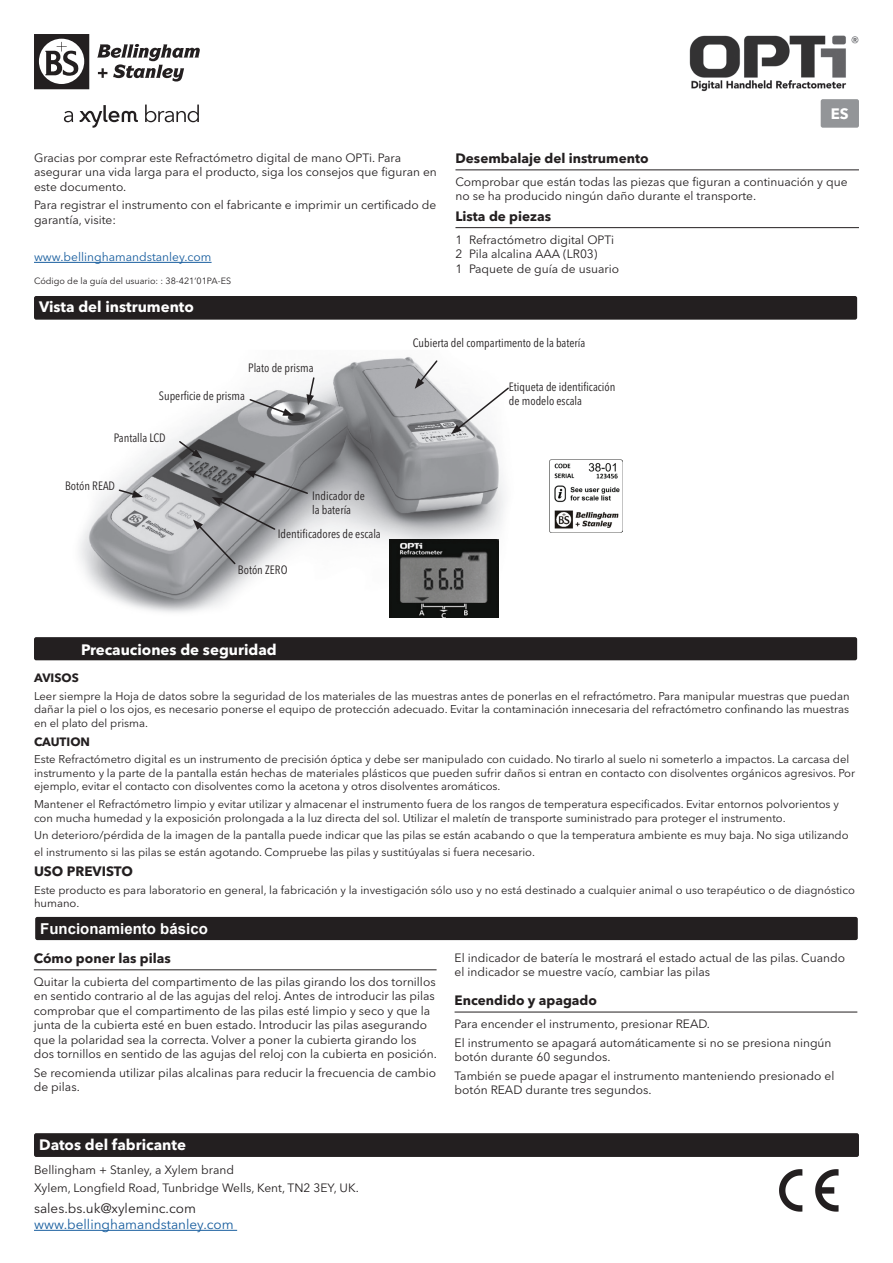
<style>
.page{position:relative;width:893px;height:1263px;background:#fff}
.page>*{position:absolute;margin:0;border:0;box-sizing:border-box;transform-origin:0 0}
.t1{font:700 15px "Avenir Next LT Pro";color:#fff}
.t2{font:700 15px "Arial";color:#fff}
.t3{font:700 13.5px "Avenir Next LT Pro";color:#231f20}
.t4{font:13.5px "Avenir Next LT Pro";color:#175d9e}
.t5{font:13.5px "Avenir Next LT Pro";color:#231f20}
.t6{font:12px/14.4px "Avenir Next LT Pro";color:#231f20}
.t7{font:condensed 12px/14.4px "Avenir Next LT Pro";color:#231f20}
.t8{font:12px "Avenir Next LT Pro";color:#175d9e}
.t9{font:700 12px "Avenir Next LT Pro";color:#231f20}
.t10{font:11.25px/13.5px "Avenir Next LT Pro";color:#231f20}
.t11{font:9px "Avenir Next LT Pro";color:#231f20}
</style>
<div class="page">
<img style="left:79px;top:356px;width:426px;height:262px">
<div style="left:34px;top:296px;width:823px;height:24px;background:#231f20;border-radius:2px"></div>
<div style="left:34px;top:637px;width:823px;height:23px;background:#231f20;border-radius:2px"></div>
<hr style="left:34px;top:262px;width:178px;height:1px;background:#175d9e">
<hr style="left:455px;top:169px;width:404px;height:1px;background:#231f20">
<hr style="left:455px;top:227px;width:404px;height:1px;background:#231f20">
<svg style="left:306px;top:376px;width:10px;height:29px"></svg>
<svg style="left:248px;top:398px;width:46px;height:18px"></svg>
<svg style="left:178px;top:440px;width:24px;height:18px"></svg>
<svg style="left:118px;top:488px;width:25px;height:10px"></svg>
<svg style="left:193px;top:471px;width:116px;height:95px;background:#a1a2a5"></svg>
<svg style="left:451px;top:386px;width:58px;height:48px"></svg>
<svg style="left:415px;top:359px;width:24px;height:30px"></svg>
<svg style="left:34px;top:34px;width:55px;height:55px"></svg>
<svg style="left:97px;top:44px;width:103px;height:38px"></svg>
<svg style="left:64px;top:111px;width:9px;height:11px"></svg>
<svg style="left:145px;top:105px;width:54px;height:17px"></svg>
<svg style="left:80px;top:105px;width:58px;height:23px"></svg>
<img style="left:689px;top:35px;width:170px;height:57px">
<div style="left:35px;top:917px;width:823px;height:23px;background:#231f20;border-radius:2px"></div>
<hr style="left:34px;top:969px;width:403px;height:1px;background:#231f20">
<hr style="left:455px;top:1012px;width:402px;height:1px;background:#231f20">
<img style="left:549px;top:459px;width:73px;height:73px">
<img style="left:390px;top:540px;width:108px;height:78px">
<div style="left:34px;top:1133px;width:825px;height:24px;background:#231f20;border-radius:2px"></div>
<hr style="left:34px;top:1230px;width:203px;height:1px;background:#175d9e">
<svg style="left:779px;top:1169px;width:23px;height:43px"></svg>
<svg style="left:815px;top:1169px;width:23px;height:43px"></svg>
<svg style="left:821px;top:99px;width:38px;height:29px"></svg>
<div style="left:832px;top:108px;width:16px;height:11px;background:#939598"></div>
<p class="t6" style="left:34px;top:151px;width:404px">Gracias por comprar este Refractómetro digital de mano OPTi. Para asegurar una vida larga para el producto, siga los consejos que figuran en este documento.</p>
<p class="t6" style="left:34px;top:198px;width:404px">Para registrar el instrumento con el fabricante e imprimir un certificado de garantía, visite:</p>
<p class="t8" style="left:34px;top:250px;width:179px">www.bellinghamandstanley.com</p>
<p class="t11" style="left:34px;top:275px;width:199px">Código de la guía del usuario: : 38-421’01PA-ES</p>
<h1 class="t1" style="left:39px;top:298px;width:156px">Vista del instrumento</h1>
<h1 class="t1" style="left:831px;top:105px;width:19px">ES</h1>
<p class="t3" style="left:455px;top:150px;width:195px">Desembalaje del instrumento</p>
<p class="t6" style="left:455px;top:175px;width:394px">Comprobar que están todas las piezas que figuran a continuación y que no se ha producido ningún daño durante el transporte.</p>
<p class="t3" style="left:455px;top:208px;width:97px">Lista de piezas</p>
<p class="t6" style="left:455px;top:232px;width:165px">1 Refractómetro digital OPTi<br>2 Pila alcalina AAA (LR03)<br>1 Paquete de guía de usuario</p>
<p class="t7" style="left:248px;top:361px;width:67px">Plato de prisma</p>
<p class="t7" style="left:159px;top:389px;width:88px">Superficie de prisma</p>
<p class="t7" style="left:114px;top:430px;width:53px">Pantalla LCD</p>
<p class="t7" style="left:65px;top:479px;width:52px">Botón READ</p>
<p class="t7" style="left:312px;top:488px;width:54px">Indicador de la batería</p>
<p class="t7" style="left:278px;top:527px;width:104px">Identificadores de escala</p>
<p class="t7" style="left:238px;top:563px;width:51px">Botón ZERO</p>
<h1 class="t1" style="left:81px;top:641px;width:197px">Precauciones de seguridad</h1>
<p class="t7" style="left:413px;top:336px;width:174px">Cubierta del compartimento de la batería</p>
<p class="t7" style="left:509px;top:379px;width:108px">Etiqueta de identificación de modelo escala</p>
<p class="t9" style="left:34px;top:671px;width:46px">AVISOS</p>
<p class="t10" style="left:34px;top:689px;width:817px;text-align:justify">Leer siempre la Hoja de datos sobre la seguridad de los materiales de las muestras antes de ponerlas en el refractómetro. Para manipular muestras que puedan dañar la piel o los ojos, es necesario ponerse el equipo de protección adecuado. Evitar la contaminación innecesaria del refractómetro confinando las muestras en el plato del prisma.</p>
<p class="t9" style="left:34px;top:734px;width:58px">CAUTION</p>
<p class="t10" style="left:34px;top:753px;width:823px">Este Refractómetro digital es un instrumento de precisión óptica y debe ser manipulado con cuidado. No tirarlo al suelo ni someterlo a impactos. La carcasa del instrumento y la parte de la pantalla están hechas de materiales plásticos que pueden sufrir daños si entran en contacto con disolventes orgánicos agresivos. Por ejemplo, evitar el contacto con disolventes como la acetona y otros disolventes aromáticos.</p>
<p class="t10" style="left:34px;top:797px;width:806px">Mantener el Refractómetro limpio y evitar utilizar y almacenar el instrumento fuera de los rangos de temperatura especificados. Evitar entornos polvorientos y con mucha humedad y la exposición prolongada a la luz directa del sol. Utilizar el maletín de transporte suministrado para proteger el instrumento.</p>
<p class="t10" style="left:34px;top:827px;width:816px;line-height:16.2px">Un deterioro/pérdida de la imagen de la pantalla puede indicar que las pilas se están acabando o que la temperatura ambiente es muy baja. No siga utilizando el instrumento si las pilas se están agotando. Compruebe las pilas y sustitúyalas si fuera necesario.</p>
<p class="t3" style="left:34px;top:863px;width:100px">USO PREVISTO</p>
<p class="t10" style="left:34px;top:883px;width:822px">Este producto es para laboratorio en general, la fabricación y la investigación sólo uso y no está destinado a cualquier animal o uso terapéutico o de diagnóstico humano.</p>
<h1 class="t2" style="left:40px;top:918px;width:169px">Funcionamiento básico</h1>
<p class="t3" style="left:34px;top:950px;width:138px">Cómo poner las pilas</p>
<p class="t6" style="left:34px;top:974px;width:405px">Quitar la cubierta del compartimento de las pilas girando los dos tornillos en sentido contrario al de las agujas del reloj. Antes de introducir las pilas comprobar que el compartimento de las pilas esté limpio y seco y que la junta de la cubierta esté en buen estado. Introducir las pilas asegurando que la polaridad sea la correcta. Volver a poner la cubierta girando los dos tornillos en sentido de las agujas del reloj con la cubierta en posición.</p>
<p class="t6" style="left:34px;top:1065px;width:404px">Se recomienda utilizar pilas alcalinas para reducir la frecuencia de cambio de pilas.</p>
<h1 class="t1" style="left:39px;top:1135px;width:148px">Datos del fabricante</h1>
<p class="t6" style="left:34px;top:1160px;width:326px;line-height:18.6px">Bellingham + Stanley, a Xylem brand<br>Xylem, Longfield Road, Tunbridge Wells, Kent, TN2 3EY, UK.</p>
<p class="t5" style="left:34px;top:1200px;width:164px">sales.bs.uk@xyleminc.com</p>
<p class="t4" style="left:34px;top:1216px;width:201px">www.bellinghamandstanley.com</p>
<p class="t6" style="left:455px;top:950px;width:392px">El indicador de batería le mostrará el estado actual de las pilas. Cuando el indicador se muestre vacío, cambiar las pilas</p>
<p class="t3" style="left:455px;top:992px;width:144px">Encendido y apagado</p>
<p class="t6" style="left:455px;top:1015px;width:378px;line-height:18.6px">Para encender el instrumento, presionar READ.<br>El instrumento se apagará automáticamente si no se presiona ningún</p>
<p class="t6" style="left:455px;top:1048px;width:381px;line-height:18.6px">botón durante 60 segundos.<br>También se puede apagar el instrumento manteniendo presionado el</p>
<p class="t6" style="left:455px;top:1083px;width:198px">botón READ durante tres segundos.</p>
</div>
